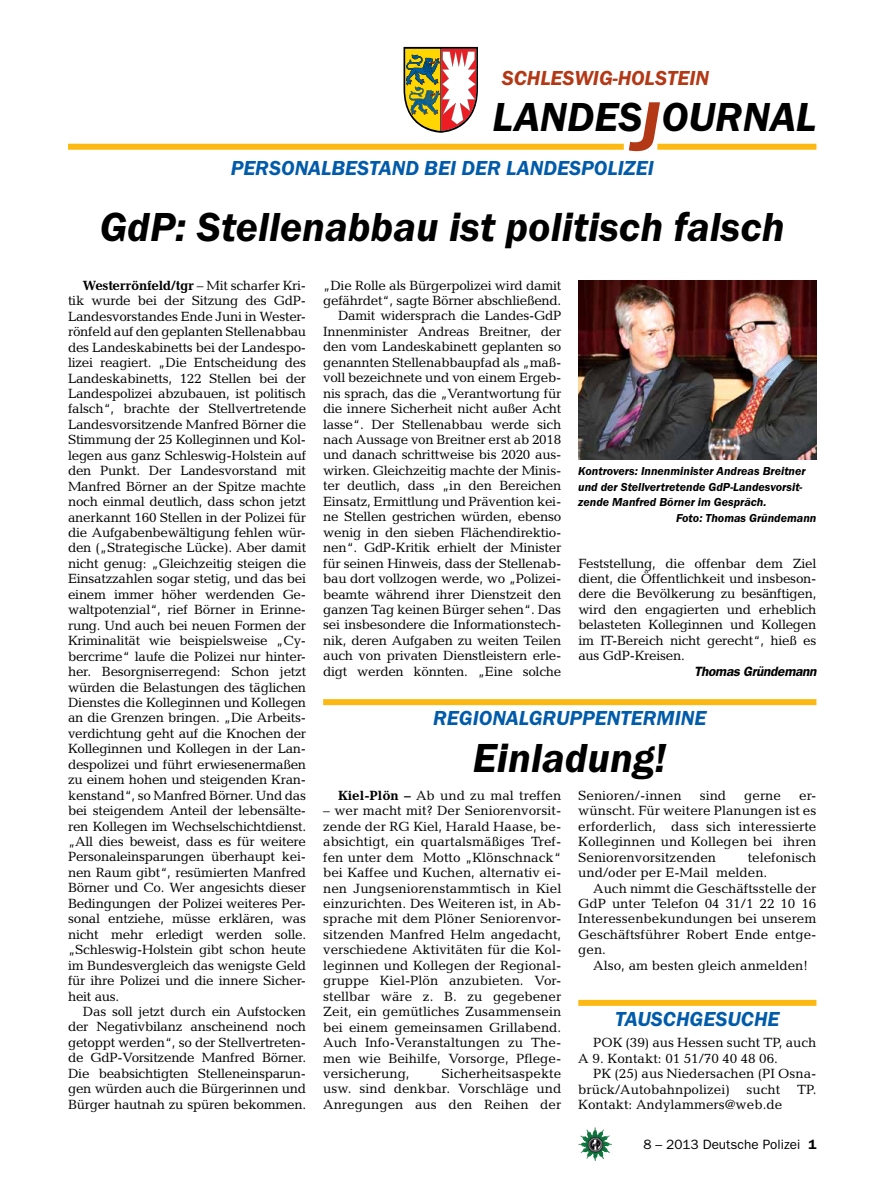
<style>
.page{position:relative;width:893px;height:1191px;background:#fff}
.page>*{position:absolute;margin:0;border:0;box-sizing:border-box;transform-origin:0 0}
.t1{font:italic 600 42px "Franklin Gothic Itc T";color:#000}
.t2{font:italic 600 21px "Franklin Gothic Itc T";color:#005baa}
.t3{font:italic 600 21px "Franklin Gothic Itc T";color:#b33916}
.t4{font:13.5px/15.5px "Candida";letter-spacing:-.02em;color:#000;text-align:justify}
.t5{font:13.5px/15.5px "Candida";color:#000}
.t6{font:13.5px "Franklin Gothic";color:#000}
.t7{font:italic 600 13.5px "Franklin Gothic";letter-spacing:-.02em;color:#000}
.t8{font:italic 600 12px "Franklin Gothic Itc T";color:#000}
.s1{font-size:72px;color:#b33916}
.s2{font-weight:700}
.s3{font-weight:600}
</style>
<div class="page">
<img style="left:578px;top:1127px;width:17px;height:25px">
<svg style="left:404px;top:47px;width:74px;height:86px"></svg>
<div style="left:657px;top:144px;width:159px;height:6px;background:#fdb913"></div>
<div style="left:68px;top:144px;width:556px;height:6px;background:#fdb913"></div>
<img style="left:578px;top:281px;width:238px;height:178px">
<div style="left:323px;top:699px;width:493px;height:6px;background:#fdb913"></div>
<div style="left:578px;top:999px;width:238px;height:6px;background:#fdb913"></div>
<h2 class="t3" style="left:502px;top:66px;width:209px">SCHLESWIG-HOLSTEIN</h2>
<h1 class="t1" style="left:492px;top:93px;width:325px">LANDES<span class="s1">J</span>OURNAL</h1>
<h2 class="t2" style="left:231px;top:156px;width:27px">Personal</h2>
<h2 class="t2" style="left:331px;top:156px;width:27px">bestand</h2>
<h2 class="t2" style="left:424px;top:156px;width:51px">bei der</h2>
<h2 class="t2" style="left:506px;top:156px;width:24px">Landespoli</h2>
<h2 class="t2" style="left:624px;top:156px;width:22px">zei</h2>
<h1 class="t1" style="left:100px;top:202px;width:687px">GdP: Stellenabbau ist politisch falsch</h1>
<p class="t4" style="left:68px;top:277px;width:240px;text-indent:15px"><span class="s2">Westerrönfeld/tgr</span> – Mit scharfer Kri&shy;tik wurde bei der Sitzung des GdP-Landesvorstandes Ende Juni in Wester&shy;rönfeld auf den geplanten Stellenabbau des Landeskabinetts bei der Landespo&shy;lizei reagiert. „Die Entscheidung des Landeskabinetts, 122 Stellen bei der Landespolizei abzubauen, ist politisch falsch“, brachte der Stellvertretende Landesvorsitzende Manfred Börner die Stimmung der 25 Kolleginnen und Kol&shy;legen aus ganz Schleswig-Holstein auf den Punkt. Der Landesvorstand mit Manfred Börner an der Spitze machte noch einmal deutlich, dass schon jetzt anerkannt 160 Stellen in der Polizei für die Aufgabenbewältigung fehlen wür&shy;den („Strategische Lücke). Aber damit nicht genug: „Gleichzeitig steigen die Einsatzzahlen sogar stetig, und das bei einem immer höher werdenden Ge&shy;waltpotenzial“, rief Börner in Erinne&shy;rung. Und auch bei neuen Formen der Kriminalität wie beispielsweise „Cy&shy;bercrime“ laufe die Polizei nur hinter&shy;her. Besorgniserregend: Schon jetzt würden die Belastungen des täglichen Dienstes die Kolleginnen und Kollegen an die Grenzen bringen. „Die Arbeits&shy;verdichtung geht auf die Knochen der Kolleginnen und Kollegen in der Lan&shy;despolizei und führt erwiesenermaßen zu einem hohen und steigenden Kran&shy;kenstand“, so Manfred Börner. Und das bei steigendem Anteil der lebensälte&shy;ren Kollegen im Wechselschichtdienst. „All dies beweist, dass es für weitere Personaleinsparungen überhaupt kei&shy;nen Raum gibt“, resümierten Manfred Börner und Co. Wer angesichts dieser Bedingungen der Polizei weiteres Per&shy;sonal entziehe, müsse erklären, was nicht mehr erledigt werden solle. „Schleswig-Holstein gibt schon heute im Bundesvergleich das wenigste Geld für ihre Polizei und die innere Sicher&shy;heit aus.</p>
<p class="t4" style="left:68px;top:1003px;width:240px;text-indent:15px">Das soll jetzt durch ein Aufstocken der Negativbilanz anscheinend noch getoppt werden“, so der Stellvertreten&shy;de GdP-Vorsitzende Manfred Börner.<br>Die beabsichtigten Stelleneinsparun&shy;gen würden auch die Bürgerinnen und Bürger hautnah zu spüren bekommen.</p>
<p class="t4" style="left:323px;top:277px;width:240px;text-align:right">„Die Rolle als Bürgerpolizei wird damit gefährdet“, sagte Börner abschließend.<br>Damit widersprach die Landes-GdP Innenminister Andreas Breitner, der den vom Landeskabinett geplanten so genannten Stellenabbaupfad als „maß&shy;voll bezeichnete und von einem Ergeb&shy;nis sprach, das die „Verantwortung für die innere Sicherheit nicht außer Acht lasse“. Der Stellenabbau werde sich nach Aussage von Breitner erst ab 2018 und danach schrittweise bis 2020 aus&shy;wirken. Gleichzeitig machte der Minis&shy;ter deutlich, dass „in den Bereichen Einsatz, Ermittlung und Prävention kei&shy;ne Stellen gestrichen würden, ebenso wenig in den sieben Flächendirektio&shy;nen“. GdP-Kritik erhielt der Minister für seinen Hinweis, dass der Stellenab&shy;bau dort vollzogen werde, wo „Polizei&shy;beamte während ihrer Dienstzeit den ganzen Tag keinen Bürger sehen“. Das sei insbesondere die Informationstech&shy;nik, deren Aufgaben zu weiten Teilen auch von privaten Dienstleistern erle&shy;digt werden könnten. „Eine solche</p>
<p class="t8" style="left:578px;top:464px;width:229px">Kontrovers: Innenminister Andreas Breitner</p>
<p class="t8" style="left:578px;top:480px;width:226px">und der Stellvertretende GdP-Landesvorsit-</p>
<p class="t8" style="left:578px;top:495px;width:190px">zende Manfred Börner im Gespräch.</p>
<p class="t8" style="left:676px;top:510px;width:142px">Foto: Thomas Gründemann</p>
<p class="t4" style="left:578px;top:555px;width:240px">Feststellung, die offenbar dem Ziel dient, die Öffentlichkeit und insbeson&shy;dere die Bevölkerung zu besänftigen, wird den engagierten und erheblich belasteten Kolleginnen und Kollegen im IT-Bereich nicht gerecht“, hieß es aus GdP-Kreisen.</p>
<p class="t7" style="left:694px;top:663px;width:124px">Thomas Gründemann</p>
<h2 class="t2" style="left:433px;top:705px;width:28px">Regionalgruppenter</h2>
<h2 class="t2" style="left:657px;top:705px;width:30px">mine</h2>
<h1 class="t1" style="left:473px;top:733px;width:195px">Einladung!</h1>
<p class="t5" style="left:338px;top:787px;width:225px"><span class="s2">Kiel-Plön –</span> Ab und zu mal treffen</p>
<p class="t4" style="left:323px;top:803px;width:240px">– wer macht mit? Der Seniorenvorsit&shy;zende der RG Kiel, Harald Haase, be&shy;absichtigt, ein quartalsmäßiges Tref&shy;fen unter dem Motto „Klönschnack“ bei Kaffee und Kuchen, alternativ ei&shy;nen Jungseniorenstammtisch in Kiel einzurichten. Des Weiteren ist, in Ab&shy;sprache mit dem Plöner Seniorenvor&shy;sitzenden Manfred Helm angedacht, verschiedene Aktivitäten für die Kol&shy;leginnen und Kollegen der Regional&shy;gruppe Kiel-Plön anzubieten. Vor&shy;stellbar wäre z. B. zu gegebener Zeit, ein gemütliches Zusammensein bei einem gemeinsamen Grillabend.<br>Auch Info-Veranstaltungen zu The&shy;men wie Beihilfe, Vorsorge, Pflege&shy;versicherung,</p>
<p class="t5" style="left:578px;top:787px;width:105px">Senioren/-innen</p>
<p class="t4" style="left:700px;top:787px;width:28px">sind</p>
<p class="t4" style="left:744px;top:787px;width:38px">gerne</p>
<p class="t4" style="left:578px;top:787px;width:240px;text-indent:221px">er&shy;wünscht. Für weitere Planungen ist es erforderlich, dass sich interessierte Kolleginnen und Kollegen bei ihren Seniorenvorsitzenden</p>
<p class="t5" style="left:578px;top:849px;width:240px;text-indent:169px">telefonisch und/oder per E-Mail melden.</p>
<p class="t4" style="left:578px;top:880px;width:240px;text-indent:15px">Auch nimmt die Geschäftsstelle der GdP unter Telefon 04 31/1 22 10 16<br>Interessenbekundungen bei unserem Geschäftsführer Robert Ende entge&shy;gen.</p>
<p class="t5" style="left:593px;top:957px;width:216px">Also, am besten gleich anmelden!</p>
<h2 class="t2" style="left:615px;top:1006px;width:24px">Tauschgesuche</h2>
<p class="t5" style="left:578px;top:1034px;width:240px;text-indent:15px">POK (39) aus Hessen sucht TP, auch<br>A 9. Kontakt: 01 51/70 40 48 06.</p>
<p class="t4" style="left:578px;top:1065px;width:240px;text-indent:15px">PK (25) aus Niedersachen (PI Osna&shy;brück/Autobahnpolizei) sucht TP.<br>Kontakt: Andylammers@web.de</p>
<p class="t4" style="left:323px;top:1065px;width:240px;text-indent:118px">Sicherheitsaspekte usw. sind denkbar. Vorschläge und Anregungen aus den Reihen der</p>
<p class="t6" style="left:643px;top:1136px;width:175px">8 – 2013 Deutsche Polizei <span class="s3">1</span></p>
</div>
